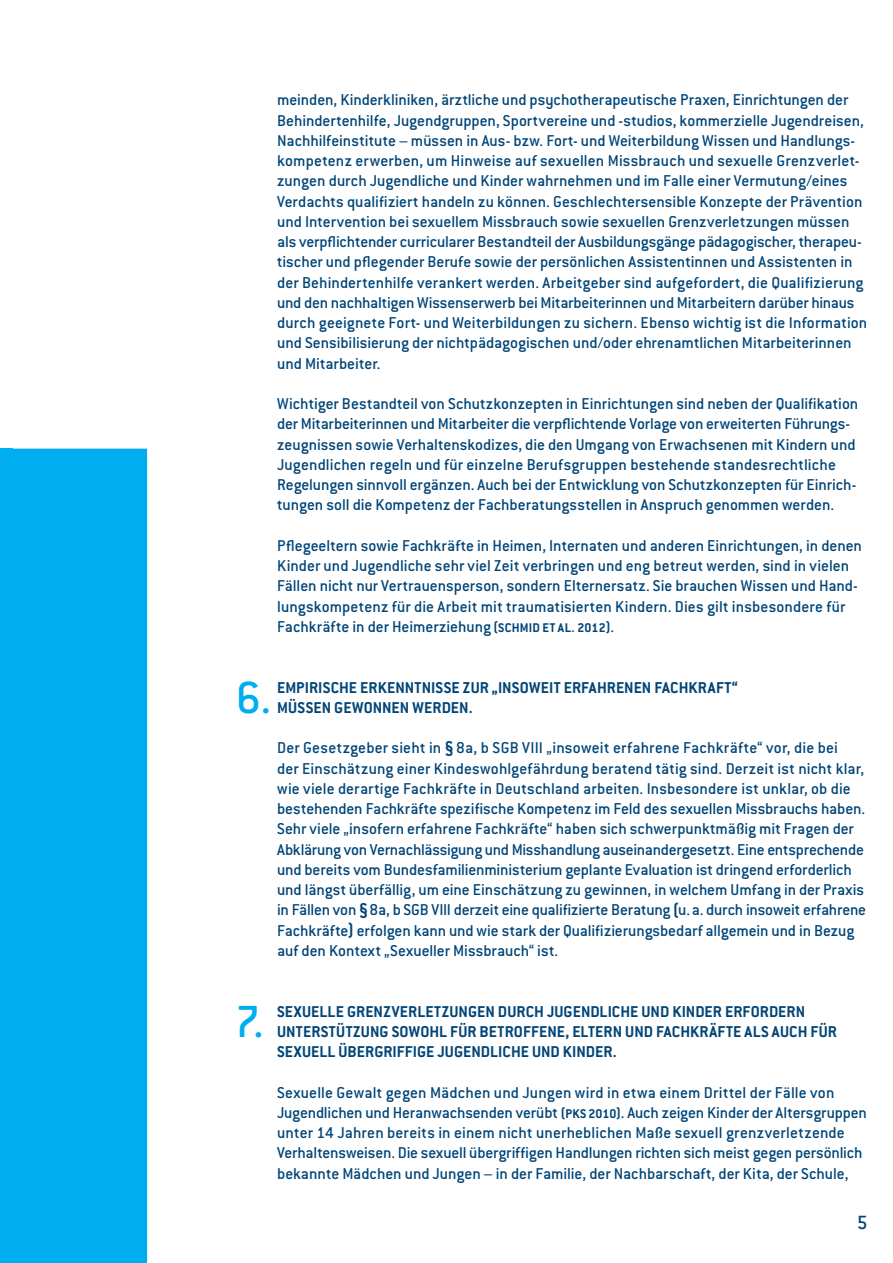
<style>
.page{position:relative;width:893px;height:1263px;background:#fff}
.page>*{position:absolute;margin:0;border:0;box-sizing:border-box;transform-origin:0 0}
.t1{font:500 49.35px "Conduit ITC";color:#00aeef}
.t2{font:500 21px "Conduit ITC";color:#004578}
.t3{font:500 17.25px/20.2px "Conduit ITC";color:#004578}
.t4{font:700 17.25px/20.2px "Conduit ITC";letter-spacing:.005em;color:#004578}
.s1{font-weight:700;font-size:13.8px}
.s2{font-weight:700}
</style>
<div class="page">
<div style="left:0;top:449px;width:147px;height:814px;background:#00aeef"></div>
<p class="t3" style="left:277px;top:90px;width:592px">meinden, Kinderkliniken, ärztliche und psychotherapeutische Praxen, Einrichtungen der Behindertenhilfe, Jugendgruppen, Sportvereine und -studios, kommerzielle Jugendreisen, Nachhilfeinstitute – müssen in Aus- bzw. Fort- und Weiterbildung Wissen und Handlungs&shy;kompetenz erwerben, um Hinweise auf sexuellen Missbrauch und sexuelle Grenzverlet&shy;zungen durch Jugendliche und Kinder wahrnehmen und im Falle einer Vermutung/eines Verdachts qualifiziert handeln zu können. Geschlechtersensible Konzepte der Prävention und Intervention bei sexuellem Missbrauch sowie sexuellen Grenzverletzungen müssen als verpflichtender curricularer Bestandteil der Ausbildungsgänge pädagogischer, therapeu&shy;tischer und pflegender Berufe sowie der persönlichen Assistentinnen und Assistenten in der Behindertenhilfe verankert werden. Arbeitgeber sind aufgefordert, die Qualifizierung und den nachhaltigen Wissenserwerb bei Mitarbeiterinnen und Mitarbeitern darüber hinaus durch geeignete Fort- und Weiterbildungen zu sichern. Ebenso wichtig ist die Information und Sensibilisierung der nichtpädagogischen und/oder ehrenamtlichen Mitarbeiterinnen und Mitarbeiter.</p>
<p class="t3" style="left:277px;top:393px;width:583px">Wichtiger Bestandteil von Schutzkonzepten in Einrichtungen sind neben der Qualifikation der Mitarbeiterinnen und Mitarbeiter die verpflichtende Vorlage von erweiterten Führungs&shy;zeugnissen sowie Verhaltenskodizes, die den Umgang von Erwachsenen mit Kindern und Jugendlichen regeln und für einzelne Berufsgruppen bestehende standesrechtliche Regelungen sinnvoll ergänzen. Auch bei der Entwicklung von Schutzkonzepten für Einrich&shy;tungen soll die Kompetenz der Fachberatungsstellen in Anspruch genommen werden.</p>
<p class="t3" style="left:277px;top:535px;width:586px">Pflegeeltern sowie Fachkräfte in Heimen, Internaten und anderen Einrichtungen, in denen Kinder und Jugendliche sehr viel Zeit verbringen und eng betreut werden, sind in vielen Fällen nicht nur Vertrauensperson, sondern Elternersatz. Sie brauchen Wissen und Hand&shy;lungskompetenz für die Arbeit mit traumatisierten Kindern. Dies gilt insbesondere für Fachkräfte in der Heimerziehung <span class="s1">(SCHMID ET AL. 2012)</span>.</p>
<h1 class="t1" style="left:236px;top:670px;width:37px">6.</h1>
<p class="t4" style="left:277px;top:677px;width:462px">EMPIRISCHE ERKENNTNISSE ZUR „INSOWEIT ERFAHRENEN FACHKRAFT“<br>MÜSSEN GEWONNEN WERDEN.</p>
<p class="t3" style="left:277px;top:738px;width:591px">Der Gesetzgeber sieht in <span class="s2">§</span> 8a, b SGB VIII „insoweit erfahrene Fachkräfte“ vor, die bei<br>der Einschätzung einer Kindeswohlgefährdung beratend tätig sind. Derzeit ist nicht klar, wie viele derartige Fachkräfte in Deutschland arbeiten. Insbesondere ist unklar, ob die bestehenden Fachkräfte spezifische Kompetenz im Feld des sexuellen Missbrauchs haben.<br>Sehr viele „insofern erfahrene Fachkräfte“ haben sich schwerpunktmäßig mit Fragen der Abklärung von Vernachlässigung und Misshandlung auseinandergesetzt. Eine entsprechende und bereits vom Bundesfamilienministerium geplante Evaluation ist dringend erforderlich und längst überfällig, um eine Einschätzung zu gewinnen, in welchem Umfang in der Praxis in Fällen von <span class="s2">§</span>8a, b SGB VIII derzeit eine qualifizierte Beratung <span class="s2">(</span>u.a. durch insoweit erfahrene Fachkräfte<span class="s2">)</span> erfolgen kann und wie stark der Qualifizierungsbedarf allgemein und in Bezug auf den Kontext „Sexueller Missbrauch“ ist.</p>
<h1 class="t1" style="left:235px;top:994px;width:31px">7.</h1>
<p class="t4" style="left:277px;top:1001px;width:561px">SEXUELLE GRENZVERLETZUNGEN DURCH JUGENDLICHE UND KINDER ERFORDERN<br>UNTERSTÜTZUNG SOWOHL FÜR BETROFFENE, ELTERN UND FACHKRÄFTE ALS AUCH FÜR<br>SEXUELL ÜBERGRIFFIGE JUGENDLICHE UND KINDER.</p>
<p class="t3" style="left:277px;top:1082px;width:591px">Sexuelle Gewalt gegen Mädchen und Jungen wird in etwa einem Drittel der Fälle von Jugendlichen und Heranwachsenden verübt <span class="s1">(PKS 2010)</span>. Auch zeigen Kinder der Altersgruppen unter 14 Jahren bereits in einem nicht unerheblichen Maße sexuell grenzverletzende Verhaltensweisen. Die sexuell übergriffigen Handlungen richten sich meist gegen persönlich bekannte Mädchen und Jungen – in der Familie, der Nachbarschaft, der Kita, der Schule,</p>
<p class="t2" style="left:857px;top:1211px;width:12px">5</p>
</div>
